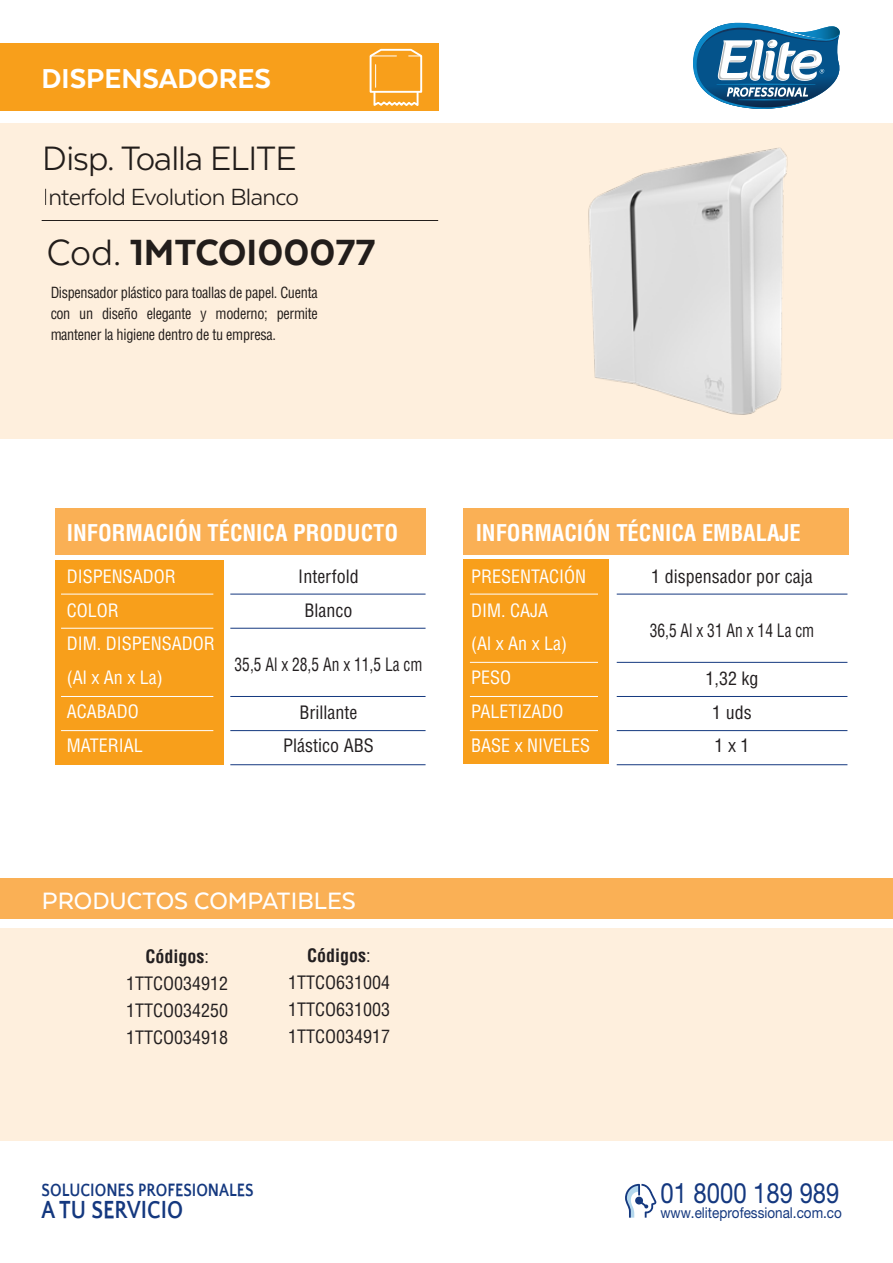
<style>
.page{position:relative;width:893px;height:1263px;background:#fff}
.page>*{position:absolute;margin:0;border:0;box-sizing:border-box;transform-origin:0 0}
.t1{font:800 42px "Texta";color:#231f20}
.t2{font:39px "Texta";letter-spacing:-.025em;color:#231f20}
.t3{font:800 31.5px "Texta";color:#fff}
.t4{font:28.05px "Helvetica Neue";color:#14387f;scale:.85 1}
.t5{font:500 27.3px "Texta";color:#fff}
.t6{font:27px "Texta";letter-spacing:-.025em;color:#231f20}
.t7{font:700 25.5px "Quattrocento Sans";color:#14387f;scale:.85 1}
.t8{font:700 condensed 22.5px "Helvetica LT Std";color:#fff}
.t9{font:700 18.45px "Quattrocento Sans";color:#14387f;scale:.85 1}
.t10{font:condensed 18px/27px "Helvetica LT Std";color:#231f20;text-align:center}
.t11{font:condensed 18px/33.8px "Helvetica LT Std";color:#fff}
.t12{font:condensed 18px "Helvetica LT Std";color:#231f20;scale:.86 1}
.t13{font:condensed 15px/21px "Helvetica LT Std";letter-spacing:-.02em;color:#231f20;text-align:justify;scale:.95 1}
.t14{font:15px "Helvetica Neue";color:#14387f;scale:.9 1}
.s1{font-weight:400}
.s2{font-weight:700}
</style>
<div class="page">
<div style="left:0;top:928px;width:893px;height:213px;background:#feefdd"></div>
<div style="left:0;top:878px;width:893px;height:41px;background:#fab055"></div>
<div style="left:0;top:123px;width:893px;height:316px;background:#feefdd"></div>
<div style="left:0;top:43px;width:438px;height:68px;background:#f89f1b"></div>
<hr style="left:42px;top:220px;width:396px;height:1px;background:#231f20">
<svg style="left:369px;top:48px;width:54px;height:58px"></svg>
<svg style="left:693px;top:22px;width:147px;height:87px"></svg>
<svg style="left:625px;top:1184px;width:31px;height:34px"></svg>
<div style="left:55px;top:560px;width:169px;height:205px;background:#f89f1b"></div>
<hr style="left:61px;top:594px;width:152px;height:1px;background:#fff">
<hr style="left:61px;top:628px;width:152px;height:1px;background:#fff">
<hr style="left:61px;top:696px;width:152px;height:1px;background:#fff">
<hr style="left:61px;top:730px;width:152px;height:1px;background:#fff">
<hr style="left:230px;top:594px;width:196px;height:1px;background:#14387f">
<hr style="left:230px;top:628px;width:196px;height:1px;background:#14387f">
<hr style="left:230px;top:696px;width:196px;height:1px;background:#14387f">
<hr style="left:230px;top:730px;width:196px;height:1px;background:#14387f">
<hr style="left:230px;top:764px;width:196px;height:1px;background:#14387f">
<div style="left:55px;top:508px;width:371px;height:47px;background:#fab055"></div>
<hr style="left:617px;top:594px;width:230px;height:1px;background:#14387f">
<hr style="left:617px;top:662px;width:230px;height:1px;background:#14387f">
<hr style="left:617px;top:696px;width:230px;height:1px;background:#14387f">
<hr style="left:617px;top:730px;width:230px;height:1px;background:#14387f">
<hr style="left:617px;top:764px;width:230px;height:1px;background:#14387f">
<div style="left:464px;top:560px;width:145px;height:204px;background:#f89f1b"></div>
<div style="left:464px;top:508px;width:385px;height:47px;background:#fab055"></div>
<hr style="left:470px;top:594px;width:128px;height:1px;background:#fff">
<hr style="left:470px;top:662px;width:128px;height:1px;background:#fff">
<hr style="left:470px;top:696px;width:128px;height:1px;background:#fff">
<hr style="left:470px;top:730px;width:128px;height:1px;background:#fff">
<img style="left:588px;top:147px;width:200px;height:268px">
<h3 class="t3" style="left:42px;top:62px;width:231px">DISPENSADORES</h3>
<h2 class="t2" style="left:43px;top:139px;width:255px">Disp. Toalla ELITE</h2>
<h3 class="t6" style="left:43px;top:183px;width:258px">Interfold Evolution Blanco</h3>
<h1 class="t1" style="left:46px;top:230px;width:330px"><span class="s1">Cod.</span> 1MTCOI00077</h1>
<p class="t13" style="left:50px;top:282px;width:283px">Dispensador plástico para toallas de papel. Cuenta con un diseño elegante y moderno; permite mantener la higiene dentro de tu empresa.</p>
<p class="t8" style="left:67px;top:518px;width:333px">INFORMACIÓN TÉCNICA PRODUCTO</p>
<p class="t11" style="left:67px;top:559px;width:150px">DISPENSADOR<br>COLOR<br>DIM. DISPENSADOR (Al x An x La)<br>ACABADO<br>MATERIAL</p>
<p class="t10" style="left:651px;top:563px;width:163px">1 dispensador por caja</p>
<p class="t8" style="left:476px;top:518px;width:327px">INFORMACIÓN TÉCNICA EMBALAJE</p>
<p class="t11" style="left:471px;top:559px;width:121px">PRESENTACIÓN<br>DIM. CAJA<br>(Al x An x La)<br>PESO<br>PALETIZADO<br>BASE x NIVELES</p>
<p class="t10" style="left:298px;top:559px;width:62px;line-height:33.8px">Interfold<br>Blanco</p>
<p class="t12" style="left:650px;top:619px;width:193px">36,5 Al x 31 An x 14 La cm</p>
<p class="t10" style="left:705px;top:661px;width:54px;line-height:33.8px">1,32 kg<br>1 uds<br>1 x 1</p>
<p class="t12" style="left:235px;top:653px;width:220px">35,5 Al x 28,5 An x 11,5 La cm</p>
<p class="t10" style="left:283px;top:695px;width:92px;line-height:33.8px">Brillante<br>Plástico ABS</p>
<h3 class="t5" style="left:42px;top:886px;width:315px">PRODUCTOS COMPATIBLES</h3>
<p class="t10" style="left:126px;top:943px;width:104px"><span class="s2">Códigos</span>:<br>1TTCO034912<br>1TTCO034250<br>1TTCO034918</p>
<p class="t10" style="left:288px;top:942px;width:104px"><span class="s2">Códigos</span>:<br>1TTCO631004<br>1TTCO631003<br>1TTCO034917</p>
<p class="t9" style="left:42px;top:1181px;width:251px">SOLUCIONES PROFESIONALES</p>
<h3 class="t7" style="left:42px;top:1196px;width:168px">A TU SERVICIO</h3>
<h3 class="t4" style="left:660px;top:1176px;width:212px">01 8000 189 989</h3>
<p class="t14" style="left:660px;top:1204px;width:203px">www.eliteprofessional.com.co</p>
</div>
